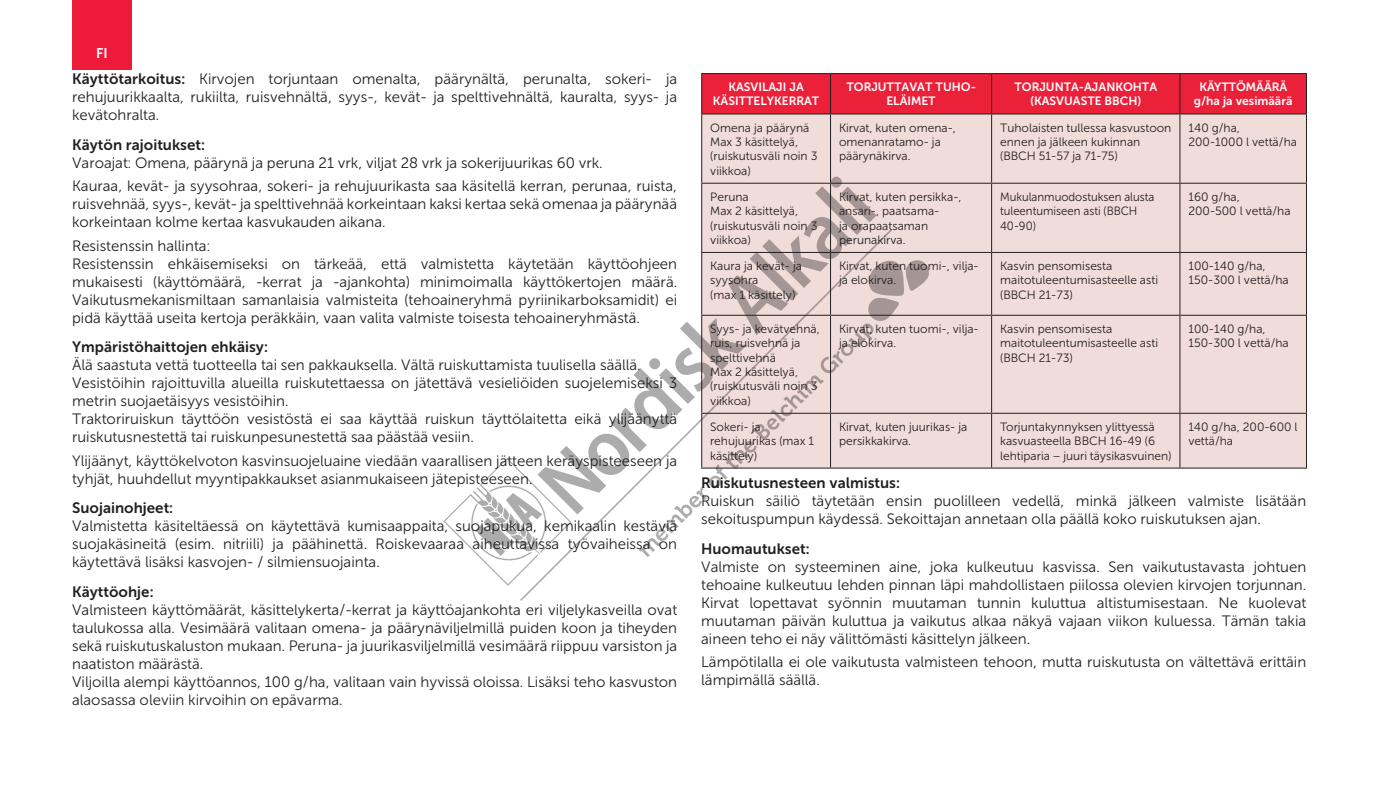
<style>
.page{position:relative;width:1379px;height:797px;background:#fff}
.page>*{position:absolute;margin:0;border:0;box-sizing:border-box;transform-origin:0 0}
.t1{font:15px/18px "Museo Sans Cyrl 300";color:#231f20}
.t2{font:15px "Museo Sans Cyrl 700";color:#231f20}
.t3{font:14px "Museo Sans Cyrl 700";color:#fff}
.t4{font:12px/14.4px "Museo Sans Cyrl 300";color:#231f20}
.t5{font:12px/14.4px "Museo Sans Cyrl 700";color:#fff;text-align:center}
.t6{font:12px/14.4px "Museo Sans Cyrl 300";color:#231f20;scale:.95 1}
.s1{font-family:"Museo Sans Cyrl 700"}
</style>
<div class="page">
<div style="left:702px;top:74px;width:603px;height:39px;background:#eb213a"></div>
<div style="left:702px;top:114px;width:603px;height:138px;background:#f0dcd8"></div>
<div style="left:936px;top:253px;width:369px;height:215px;background:#f0dcd8"></div>
<hr style="left:701px;top:73px;width:129px;height:1px;background:#231f20">
<hr style="left:701px;top:74px;width:1px;height:39px;background:#231f20">
<hr style="left:830px;top:73px;width:161px;height:1px;background:#231f20">
<hr style="left:830px;top:74px;width:1px;height:39px;background:#231f20">
<hr style="left:991px;top:73px;width:188px;height:1px;background:#231f20">
<hr style="left:991px;top:74px;width:1px;height:39px;background:#231f20">
<hr style="left:1179px;top:73px;width:127px;height:1px;background:#231f20">
<hr style="left:1179px;top:74px;width:1px;height:39px;background:#231f20">
<hr style="left:1305px;top:74px;width:1px;height:39px;background:#231f20">
<hr style="left:701px;top:113px;width:129px;height:1px;background:#231f20">
<hr style="left:701px;top:114px;width:1px;height:69px;background:#231f20">
<hr style="left:830px;top:113px;width:161px;height:1px;background:#231f20">
<hr style="left:830px;top:114px;width:1px;height:69px;background:#231f20">
<hr style="left:991px;top:113px;width:188px;height:1px;background:#231f20">
<hr style="left:991px;top:114px;width:1px;height:69px;background:#231f20">
<hr style="left:1179px;top:113px;width:127px;height:1px;background:#231f20">
<hr style="left:1179px;top:114px;width:1px;height:69px;background:#231f20">
<hr style="left:1305px;top:114px;width:1px;height:69px;background:#231f20">
<hr style="left:830px;top:183px;width:161px;height:1px;background:#231f20">
<hr style="left:991px;top:183px;width:188px;height:1px;background:#231f20">
<hr style="left:991px;top:184px;width:1px;height:68px;background:#231f20">
<hr style="left:1179px;top:183px;width:127px;height:1px;background:#231f20">
<hr style="left:1179px;top:184px;width:1px;height:68px;background:#231f20">
<hr style="left:1305px;top:184px;width:1px;height:68px;background:#231f20">
<hr style="left:830px;top:252px;width:161px;height:1px;background:#231f20">
<hr style="left:991px;top:252px;width:188px;height:1px;background:#231f20">
<hr style="left:991px;top:253px;width:1px;height:62px;background:#231f20">
<hr style="left:1179px;top:252px;width:127px;height:1px;background:#231f20">
<hr style="left:1179px;top:253px;width:1px;height:62px;background:#231f20">
<hr style="left:1305px;top:253px;width:1px;height:62px;background:#231f20">
<hr style="left:830px;top:315px;width:161px;height:1px;background:#231f20">
<hr style="left:991px;top:315px;width:188px;height:1px;background:#231f20">
<hr style="left:991px;top:316px;width:1px;height:97px;background:#231f20">
<hr style="left:1179px;top:315px;width:127px;height:1px;background:#231f20">
<hr style="left:1179px;top:316px;width:1px;height:97px;background:#231f20">
<hr style="left:1305px;top:316px;width:1px;height:97px;background:#231f20">
<hr style="left:830px;top:413px;width:161px;height:1px;background:#231f20">
<hr style="left:991px;top:413px;width:188px;height:1px;background:#231f20">
<hr style="left:991px;top:414px;width:1px;height:54px;background:#231f20">
<hr style="left:1179px;top:413px;width:127px;height:1px;background:#231f20">
<hr style="left:1179px;top:414px;width:1px;height:54px;background:#231f20">
<hr style="left:1305px;top:414px;width:1px;height:54px;background:#231f20">
<hr style="left:830px;top:468px;width:161px;height:1px;background:#231f20">
<hr style="left:991px;top:468px;width:188px;height:1px;background:#231f20">
<hr style="left:1179px;top:468px;width:127px;height:1px;background:#231f20">
<div style="left:72px;top:0;width:60px;height:69px;background:#ed1a3a"></div>
<svg style="left:443px;top:174px;width:493px;height:412px"></svg>
<p class="t3" style="left:96px;top:45px;width:13px">FI</p>
<p class="t1" style="left:72px;top:70px;width:606px;text-align:justify"><span class="s1">Käyttötarkoitus:</span> Kirvojen torjuntaan omenalta, päärynältä, perunalta, sokeri- ja rehujuurikkaalta, rukiilta, ruisvehnältä, syys-, kevät- ja spelttivehnältä, kauralta, syys- ja kevätohralta.</p>
<p class="t2" style="left:72px;top:136px;width:134px">Käytön rajoitukset:</p>
<p class="t1" style="left:72px;top:151px;width:606px;line-height:23.6px">Varoajat: Omena, päärynä ja peruna 21 vrk, viljat 28 vrk ja sokerijuurikas 60 vrk.<br>Kauraa, kevät- ja syysohraa, sokeri- ja rehujuurikasta saa käsitellä kerran, perunaa, ruista,</p>
<p class="t1" style="left:72px;top:195px;width:606px">ruisvehnää, syys-, kevät- ja spelttivehnää korkeintaan kaksi kertaa sekä omenaa ja päärynää korkeintaan kolme kertaa kasvukauden aikana.</p>
<p class="t1" style="left:72px;top:237px;width:606px">Resistenssin hallinta:<br>Resistenssin ehkäisemiseksi on tärkeää, että valmistetta käytetään käyttöohjeen mukaisesti (käyttömäärä, -kerrat ja -ajankohta) minimoimalla käyttökertojen määrä.<br>Vaikutusmekanismiltaan samanlaisia valmisteita (tehoaineryhmä pyriinikarboksamidit) ei pidä käyttää useita kertoja peräkkäin, vaan valita valmiste toisesta tehoaineryhmästä.</p>
<p class="t2" style="left:72px;top:339px;width:197px">Ympäristöhaittojen ehkäisy:</p>
<p class="t1" style="left:72px;top:356px;width:606px">Älä saastuta vettä tuotteella tai sen pakkauksella. Vältä ruiskuttamista tuulisella säällä.<br>Vesistöihin rajoittuvilla alueilla ruiskutettaessa on jätettävä vesieliöiden suojelemiseksi 3 metrin suojaetäisyys vesistöihin.<br>Traktoriruiskun täyttöön vesistöstä ei saa käyttää ruiskun täyttölaitetta eikä ylijäänyttä ruiskutusnestettä tai ruiskunpesunestettä saa päästää vesiin.</p>
<p class="t1" style="left:72px;top:452px;width:606px">Ylijäänyt, käyttökelvoton kasvinsuojeluaine viedään vaarallisen jätteen keräyspisteeseen ja tyhjät, huuhdellut myyntipakkaukset asianmukaiseen jätepisteeseen.</p>
<p class="t2" style="left:72px;top:500px;width:103px">Suojainohjeet:</p>
<p class="t1" style="left:72px;top:517px;width:606px;text-align:justify">Valmistetta käsiteltäessä on käytettävä kumisaappaita, suojapukua, kemikaalin kestäviä suojakäsineitä (esim. nitriili) ja päähinettä. Roiskevaaraa aiheuttavissa työvaiheissa on käytettävä lisäksi kasvojen- / silmiensuojainta.</p>
<p class="t2" style="left:72px;top:583px;width:83px">Käyttöohje:</p>
<p class="t1" style="left:72px;top:601px;width:606px">Valmisteen käyttömäärät, käsittelykerta/-kerrat ja käyttöajankohta eri viljelykasveilla ovat taulukossa alla. Vesimäärä valitaan omena- ja päärynäviljelmillä puiden koon ja tiheyden sekä ruiskutuskaluston mukaan. Peruna- ja juurikasviljelmillä vesimäärä riippuu varsiston ja naatiston määrästä.<br>Viljoilla alempi käyttöannos, 100 g/ha, valitaan vain hyvissä oloissa. Lisäksi teho kasvuston alaosassa oleviin kirvoihin on epävarma.</p>
<p class="t5" style="left:713px;top:80px;width:108px">KASVILAJI JA<br>KÄSITTELYKERRAT</p>
<p class="t5" style="left:846px;top:80px;width:131px">TORJUTTAVAT TUHO-<br>ELÄIMET</p>
<p class="t5" style="left:1014px;top:80px;width:144px">TORJUNTA-AJANKOHTA (KASVUASTE BBCH)</p>
<p class="t5" style="left:1193px;top:80px;width:100px">KÄYTTÖMÄÄRÄ g/ha ja vesimäärä</p>
<p class="t4" style="left:710px;top:120px;width:109px">Omena ja päärynä<br>Max 3 käsittelyä, (ruiskutusväli noin 3 viikkoa)</p>
<p class="t4" style="left:839px;top:120px;width:118px">Kirvat, kuten omena-, omenanratamo- ja päärynäkirva.</p>
<p class="t4" style="left:1000px;top:120px;width:173px">Tuholaisten tullessa kasvustoon ennen ja jälkeen kukinnan (BBCH 51-57 ja 71-75)</p>
<p class="t4" style="left:1188px;top:120px;width:110px">140 g/ha,<br>200-1000 l vettä/ha</p>
<p class="t4" style="left:710px;top:189px;width:109px">Peruna<br>Max 2 käsittelyä, (ruiskutusväli noin 3 viikkoa)</p>
<p class="t4" style="left:839px;top:189px;width:124px">Kirvat, kuten persikka-, ansari-, paatsama-<br>ja orapaatsaman perunakirva.</p>
<p class="t6" style="left:1000px;top:189px;width:164px">Mukulanmuodostuksen alusta tuleentumiseen asti (BBCH<br>40-90)</p>
<p class="t4" style="left:1188px;top:189px;width:104px">160 g/ha,<br>200-500 l vettä/ha</p>
<p class="t4" style="left:710px;top:259px;width:93px">Kaura ja kevät- ja syysohra<br>(max 1 käsittely)</p>
<p class="t4" style="left:839px;top:259px;width:141px">Kirvat, kuten tuomi-, vilja&shy;ja elokirva.</p>
<p class="t4" style="left:1000px;top:259px;width:159px">Kasvin pensomisesta maitotuleentumisasteelle asti (BBCH 21-73)</p>
<p class="t4" style="left:1188px;top:259px;width:102px">100-140 g/ha,<br>150-300 l vettä/ha</p>
<p class="t4" style="left:710px;top:321px;width:111px">Syys- ja kevätvehnä, ruis, ruisvehnä ja spelttivehnä<br>Max 2 käsittelyä, (ruiskutusväli noin 3 viikkoa)</p>
<p class="t4" style="left:839px;top:321px;width:141px">Kirvat, kuten tuomi-, vilja&shy;ja elokirva.</p>
<p class="t4" style="left:1000px;top:321px;width:159px">Kasvin pensomisesta maitotuleentumisasteelle asti (BBCH 21-73)</p>
<p class="t4" style="left:1188px;top:321px;width:102px">100-140 g/ha,<br>150-300 l vettä/ha</p>
<p class="t4" style="left:710px;top:419px;width:105px">Sokeri- ja rehujuurikas (max 1 käsittely)</p>
<p class="t4" style="left:839px;top:419px;width:130px">Kirvat, kuten juurikas- ja persikkakirva.</p>
<p class="t4" style="left:1000px;top:419px;width:173px">Torjuntakynnyksen ylittyessä kasvuasteella BBCH 16-49 (6 lehtiparia – juuri täysikasvuinen)</p>
<p class="t4" style="left:1188px;top:419px;width:110px">140 g/ha, 200-600 l vettä/ha</p>
<p class="t2" style="left:701px;top:475px;width:200px">Ruiskutusnesteen valmistus:</p>
<p class="t1" style="left:701px;top:492px;width:606px">Ruiskun säiliö täytetään ensin puolilleen vedellä, minkä jälkeen valmiste lisätään sekoituspumpun käydessä. Sekoittajan annetaan olla päällä koko ruiskutuksen ajan.</p>
<p class="t2" style="left:701px;top:540px;width:110px">Huomautukset:</p>
<p class="t1" style="left:701px;top:557px;width:606px;text-align:justify">Valmiste on systeeminen aine, joka kulkeutuu kasvissa. Sen vaikutustavasta johtuen tehoaine kulkeutuu lehden pinnan läpi mahdollistaen piilossa olevien kirvojen torjunnan.<br>Kirvat lopettavat syönnin muutaman tunnin kuluttua altistumisestaan. Ne kuolevat muutaman päivän kuluttua ja vaikutus alkaa näkyä vajaan viikon kuluessa. Tämän takia aineen teho ei näy välittömästi käsittelyn jälkeen.</p>
<p class="t1" style="left:701px;top:653px;width:606px">Lämpötilalla ei ole vaikutusta valmisteen tehoon, mutta ruiskutusta on vältettävä erittäin lämpimällä säällä.</p>
</div>
